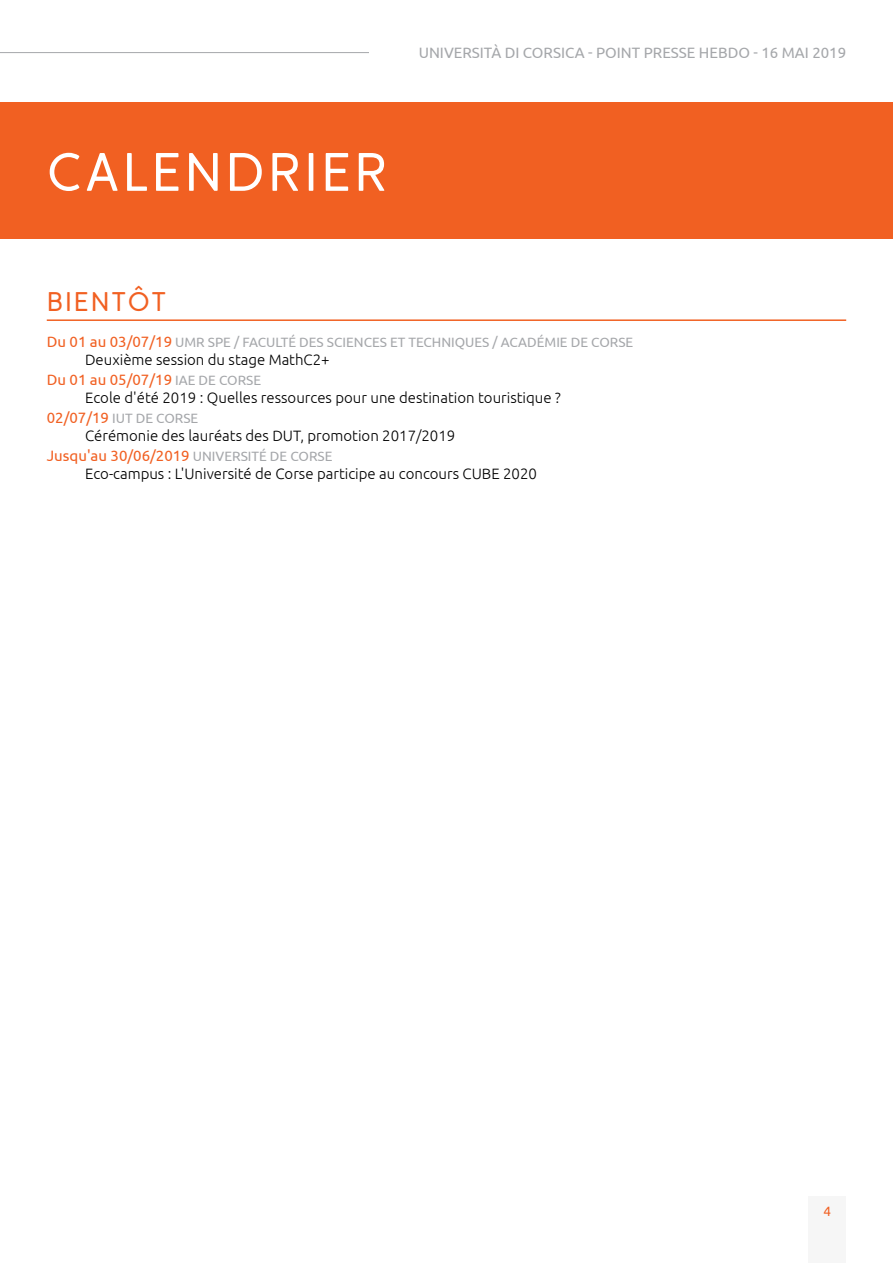
<style>
.page{position:relative;width:893px;height:1263px;background:#fff}
.page>*{position:absolute;margin:0;border:0;box-sizing:border-box;transform-origin:0 0}
.t1{font:700 54px "Merlo Round";letter-spacing:.06em;color:#fff}
.Calendrier_mois{font:700 27px "Merlo Round";letter-spacing:.075em;color:#f16022}
.Calendrier_Quoi{font:300 15px "Ubuntu";color:#000}
.t2{font:15px "Ubuntu";color:#f16022}
.t3{font:15px "Ubuntu";color:#a5a7aa}
.t4{font:13.5px "Ubuntu";color:#a5a7aa}
.t5{font:13.5px "Ubuntu";color:#f16022}
.s1{font-size:15px;color:#f16022}
.s2{font-size:13.5px;color:#a5a7aa}
</style>
<div class="page">
<div style="left:808px;top:1197px;width:38px;height:66px;background:#f6f6f6"></div>
<hr style="left:0;top:52px;width:845px;height:1px;background:#a5a7aa">
<div style="left:370px;top:47px;width:476px;height:11px;background:#fff"></div>
<div style="left:0;top:103px;width:893px;height:136px;background:#f16022"></div>
<hr style="left:47px;top:319px;width:799px;height:2px;background:#f16022">
<p class="t3" style="left:419px;top:44px;width:429px">UNIVERSITÀ DI CORSICA - POINT PRESSE HEBDO - 16 mai 2019</p>
<h1 class="t1" style="left:47px;top:139px;width:342px">CALENDRIER</h1>
<p class="Calendrier_mois" style="left:47px;top:285px;width:121px">BIENTÔT</p>
<p class="t4" style="left:47px;top:334px;width:588px"><span class="s1">Du 01 au 03/07/19</span> UMR SPE / FACULTÉ DES SCIENCES ET TECHNIQUES / ACADÉMIE DE CORSE</p>
<p class="Calendrier_Quoi" style="left:85px;top:351px;width:246px">Deuxième session du stage MathC2+</p>
<p class="t2" style="left:47px;top:371px;width:216px">Du 01 au 05/07/19 <span class="s2">IAE DE CORSE</span></p>
<p class="Calendrier_Quoi" style="left:85px;top:389px;width:477px">Ecole d'été 2019 : Quelles ressources pour une destination touristique ?</p>
<p class="t4" style="left:47px;top:410px;width:153px"><span class="s1">02/07/19</span> IUT DE CORSE</p>
<p class="Calendrier_Quoi" style="left:85px;top:427px;width:372px">Cérémonie des lauréats des DUT, promotion 2017/2019</p>
<p class="t2" style="left:47px;top:447px;width:287px">Jusqu'au 30/06/2019 <span class="s2">UNIVERSITÉ DE CORSE</span></p>
<p class="Calendrier_Quoi" style="left:85px;top:465px;width:453px">Eco-campus : L'Université de Corse participe au concours CUBE 2020</p>
<p class="t5" style="left:823px;top:1203px;width:9px">4</p>
</div>
